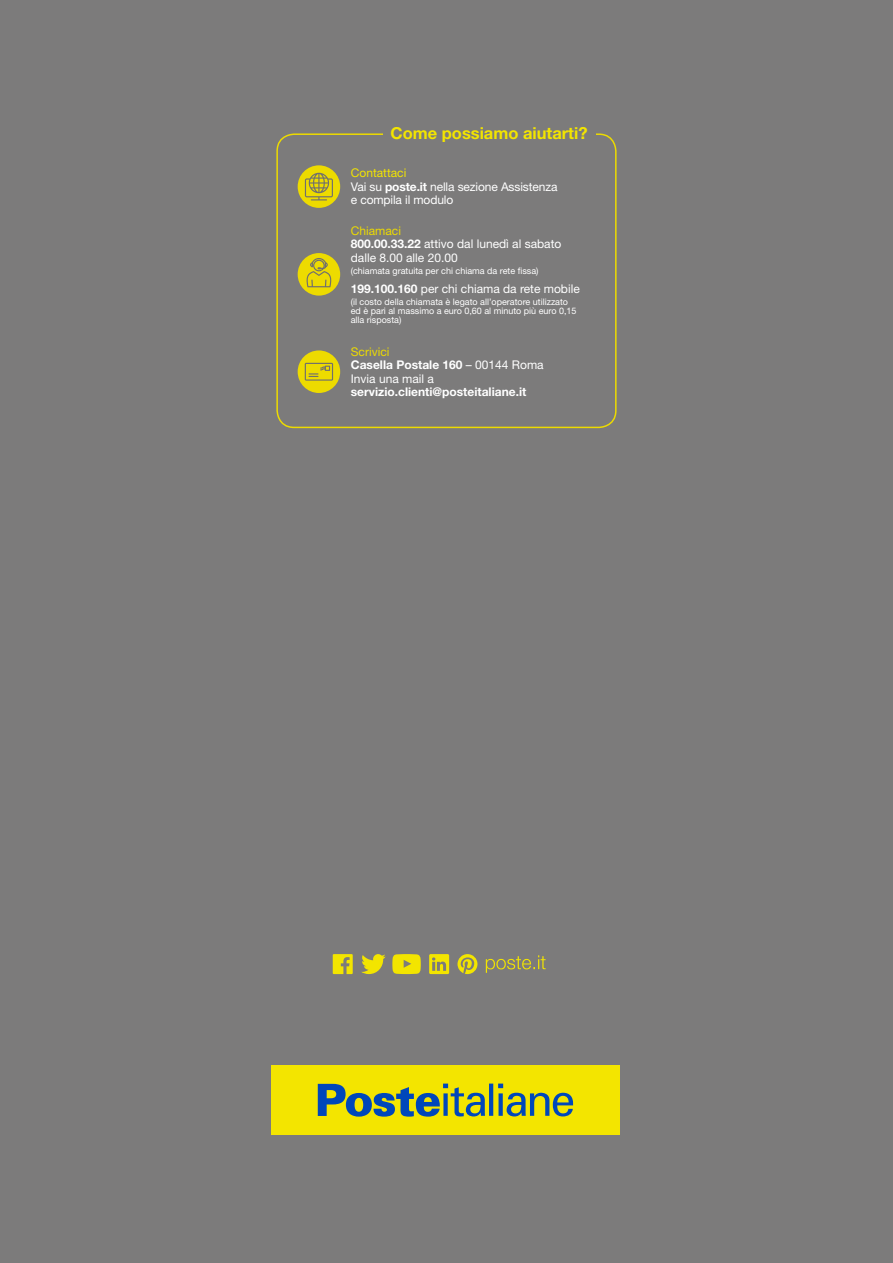
<style>
.page{position:relative;width:893px;height:1263px;background:#7c7b7b}
.page>*{position:absolute;margin:0;border:0;box-sizing:border-box;transform-origin:0 0}
.t1{font:700 16.5px "Helvetica Neue LT Std";color:#f3e500}
.t2{font:12px/13.5px "Helvetica Neue LT Std";color:#fff}
.t3{font:700 12px "Helvetica Neue LT Std";color:#fff}
.t4{font:9px/9px "Helvetica Neue LT Std";color:#fff}
.s1{color:#f3e500}
.s2{font-weight:700}
.s3{color:#eddb00}
</style>
<div class="page">
<svg style="left:333px;top:954px;width:20px;height:20px"></svg>
<svg style="left:392px;top:954px;width:29px;height:20px"></svg>
<svg style="left:361px;top:954px;width:25px;height:20px"></svg>
<svg style="left:457px;top:954px;width:20px;height:20px"></svg>
<svg style="left:486px;top:955px;width:60px;height:18px"></svg>
<svg style="left:429px;top:954px;width:20px;height:20px"></svg>
<div style="left:271px;top:1065px;width:348px;height:70px;background:#f3e500"></div>
<svg style="left:318px;top:1083px;width:255px;height:33px"></svg>
<div style="left:276px;top:133px;width:341px;height:295px;border:2px solid #eddb00;border-radius:17px"></div>
<div style="left:298px;top:165px;width:42px;height:43px;background:#eddb00;border-radius:50%"></div>
<svg style="left:305px;top:173px;width:28px;height:27px"></svg>
<div style="left:298px;top:253px;width:42px;height:43px;background:#eddb00;border-radius:50%"></div>
<svg style="left:306px;top:258px;width:27px;height:29px"></svg>
<div style="left:298px;top:350px;width:42px;height:43px;background:#eddb00;border-radius:50%"></div>
<svg style="left:305px;top:363px;width:28px;height:18px"></svg>
<div style="left:383px;top:128px;width:212px;height:11px;background:#7c7b7b"></div>
<h1 class="t1" style="left:390px;top:123px;width:198px">Come possiamo aiutarti?</h1>
<p class="t2" style="left:351px;top:166px;width:208px"><span class="s1">Contattaci<br></span>Vai su <span class="s2">poste.it</span> nella sezione Assistenza e compila il modulo</p>
<p class="t2" style="left:351px;top:223px;width:212px"><span class="s3">Chiamaci<br></span><span class="s2">800.00.33.22</span> attivo dal lunedì al sabato dalle 8.00 alle 20.00</p>
<p class="t4" style="left:351px;top:266px;width:189px">(chiamata gratuita per chi chiama da rete fissa)</p>
<p class="t2" style="left:351px;top:282px;width:230px"><span class="s2">199.100.160</span> per chi chiama da rete mobile</p>
<p class="t4" style="left:351px;top:297px;width:227px">(il costo della chiamata è legato all’operatore utilizzato ed è pari al massimo a euro 0,60 al minuto più euro 0,15 alla risposta)</p>
<p class="t2" style="left:351px;top:345px;width:194px"><span class="s3">Scrivici<br></span><span class="s2">Casella Postale 160</span> – 00144 Roma<br>Invia una mail a</p>
<p class="t3" style="left:351px;top:385px;width:177px">servizio.clienti@posteitaliane.it</p>
</div>
